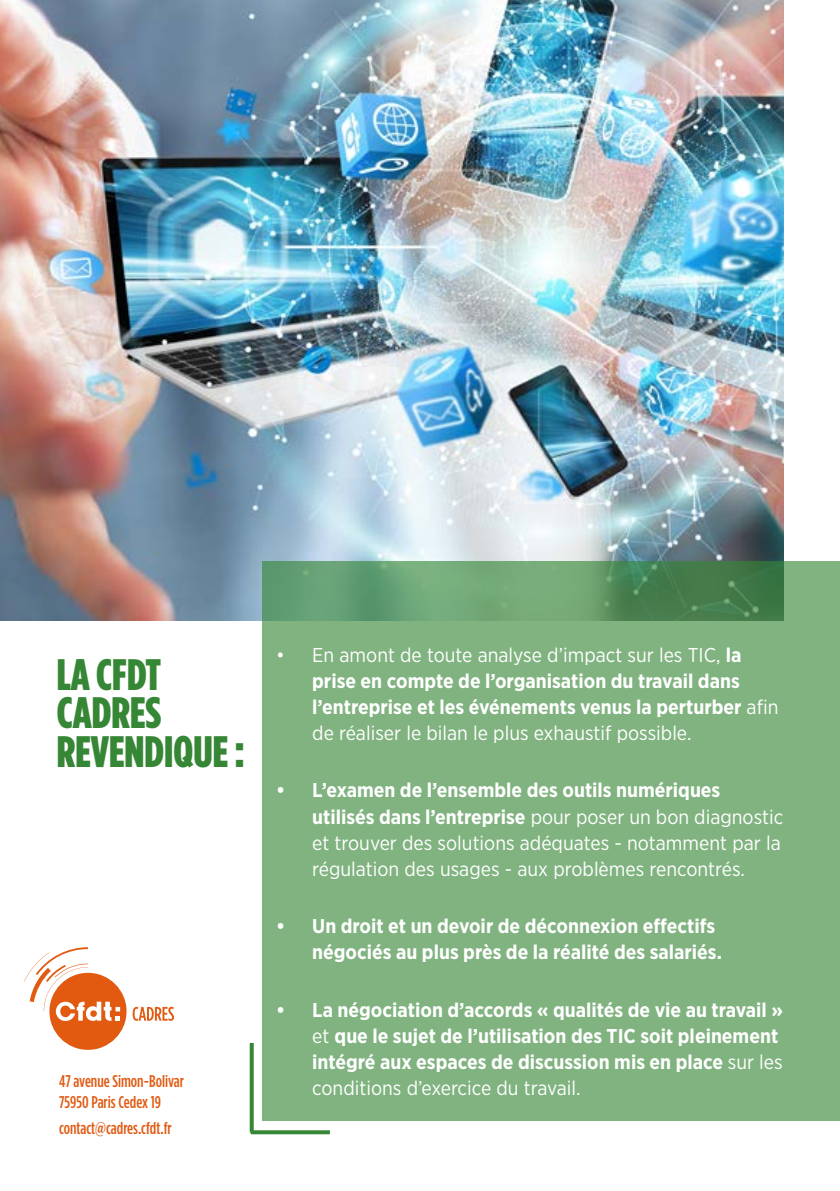
<style>
.page{position:relative;width:840px;height:1191px;background:#fff}
.page>*{position:absolute;margin:0;border:0;box-sizing:border-box;transform-origin:0 0}
.t1{font:900 44px/38.4px "Gotham Condensed";color:#358635}
.t2{font:700 20px/26px "Gotham Narrow";color:#fff}
.t3{font:20px/26px "Gotham Narrow";color:#fff}
.t4{font:500 17px/20.4px "Gotham Condensed";color:#e05c14}
.s1{font-weight:400}
.s2{font-weight:700}
</style>
<div class="page">
<img style="left:0;top:0;width:782px;height:620px">
<svg style="left:262px;top:561px;width:577px;height:560px;background:#7cb07d"></svg>
<svg style="left:249px;top:1043px;width:4px;height:89px"></svg>
<svg style="left:250px;top:1130px;width:80px;height:4px"></svg>
<div style="left:49px;top:972px;width:77px;height:77px;background:#e25a10;border-radius:50%"></div>
<svg style="left:132px;top:1006px;width:42px;height:14px"></svg>
<svg style="left:24px;top:947px;width:96px;height:74px"></svg>
<h1 class="t1" style="left:57px;top:655px;width:189px">LA CFDT<br>CADRES<br>REVENDIQUE :</h1>
<p class="t2" style="left:312px;top:641px;width:467px;text-indent:-36px"><span class="s1">• En amont de toute analyse d’impact sur les TIC,</span> la prise en compte de l’organisation du travail dans l’entreprise et les événements venus la perturber <span class="s1">afin de réaliser le bilan le plus exhaustif possible.</span></p>
<p class="t3" style="left:312px;top:777px;width:472px;text-indent:-36px"><span class="s2">• L’examen de l’ensemble des outils numériques utilisés dans l’entreprise</span> pour poser un bon diagnostic et trouver des solutions adéquates - notamment par la régulation des usages - aux problèmes rencontrés.</p>
<p class="t2" style="left:312px;top:913px;width:411px;text-indent:-36px">• Un droit et un devoir de déconnexion effectifs négociés au plus près de la réalité des salariés.</p>
<p class="t2" style="left:312px;top:996px;width:472px;text-indent:-36px">• La négociation d’accords « qualités de vie au travail » <span class="s1">et</span> que le sujet de l’utilisation des TIC soit pleinement intégré aux espaces de discussion mis en place <span class="s1">sur les conditions d’exercice du travail.</span></p>
<p class="t4" style="left:59px;top:1071px;width:126px">47 avenue Simon-Bolivar<br>75950 Paris Cedex 19</p>
<p class="t4" style="left:59px;top:1117px;width:114px">contact@cadres.cfdt.fr</p>
</div>
